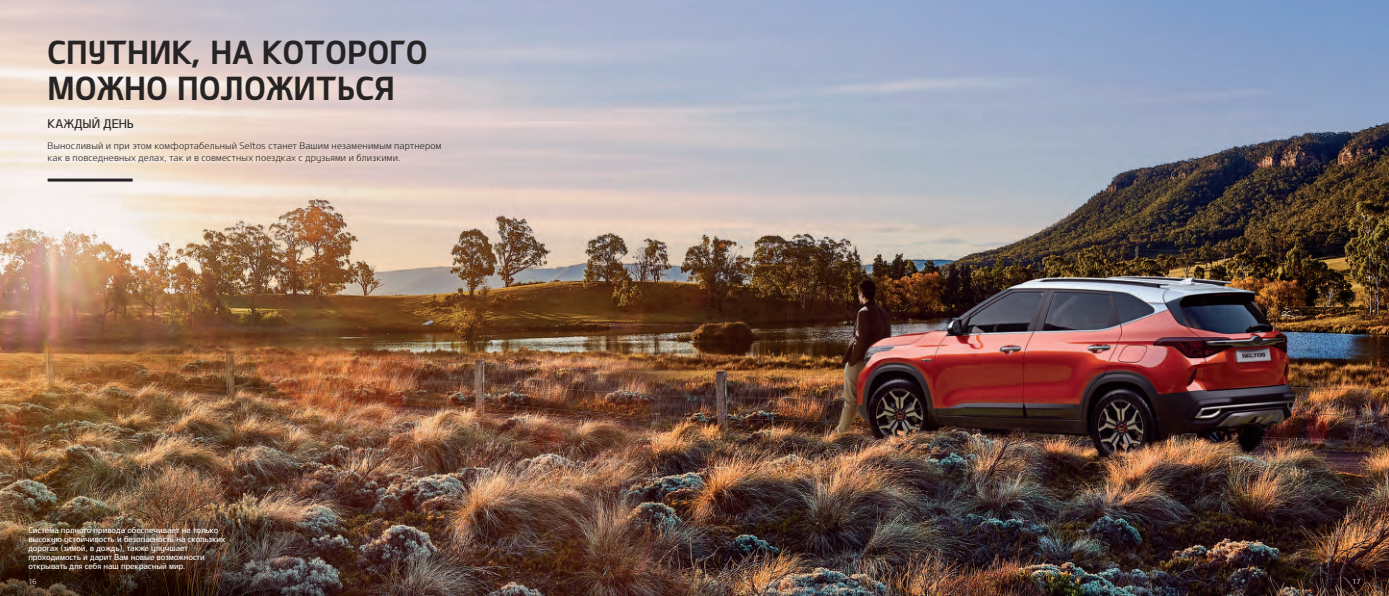
<style>
.page{position:relative;width:1389px;height:596px;background:#fff}
.page>*{position:absolute;margin:0;border:0;box-sizing:border-box;transform-origin:0 0}
.t1{font:32px/36px "Design KOTFB";color:#262324}
.t2{font:12px "Design KOTFM";letter-spacing:-.005em;color:#262324}
.t3{font:9px/12px "Design KOTFL";letter-spacing:.02em;color:#262324}
.t4{font:8px/9px "Design KOTFM";letter-spacing:-.005em;color:#fff}
.t5{font:7px "Design KOTFL";color:#fff}
</style>
<div class="page">
<img style="left:0;top:0;width:1389px;height:595px">
<hr style="left:48px;top:178px;width:85px;height:3px;background:#262324">
<p class="t1" style="left:48px;top:34px;width:382px">СПУТНИК, НА КОТОРОГО<br>МОЖНО ПОЛОЖИТЬСЯ</p>
<p class="t2" style="left:48px;top:115px;width:88px">КАЖДЫЙ ДЕНЬ</p>
<p class="t3" style="left:48px;top:139px;width:395px">Выносливый и при этом комфортабельный Seltos станет Вашим незаменимым партнером как в повседневных делах, так и в совместных поездках с друзьями и близкими.</p>
<p class="t4" style="left:28px;top:525px;width:199px">Система полного привода обеспечивает не только высокую устойчивость и безопасность на скользких дорогах (зимой, в дождь), также улучшает проходимость и дарит Вам новые возможности открывать для себя наш прекрасный мир.</p>
<p class="t5" style="left:28px;top:576px;width:10px">16</p>
<p class="t5" style="left:1352px;top:576px;width:10px">17</p>
</div>
